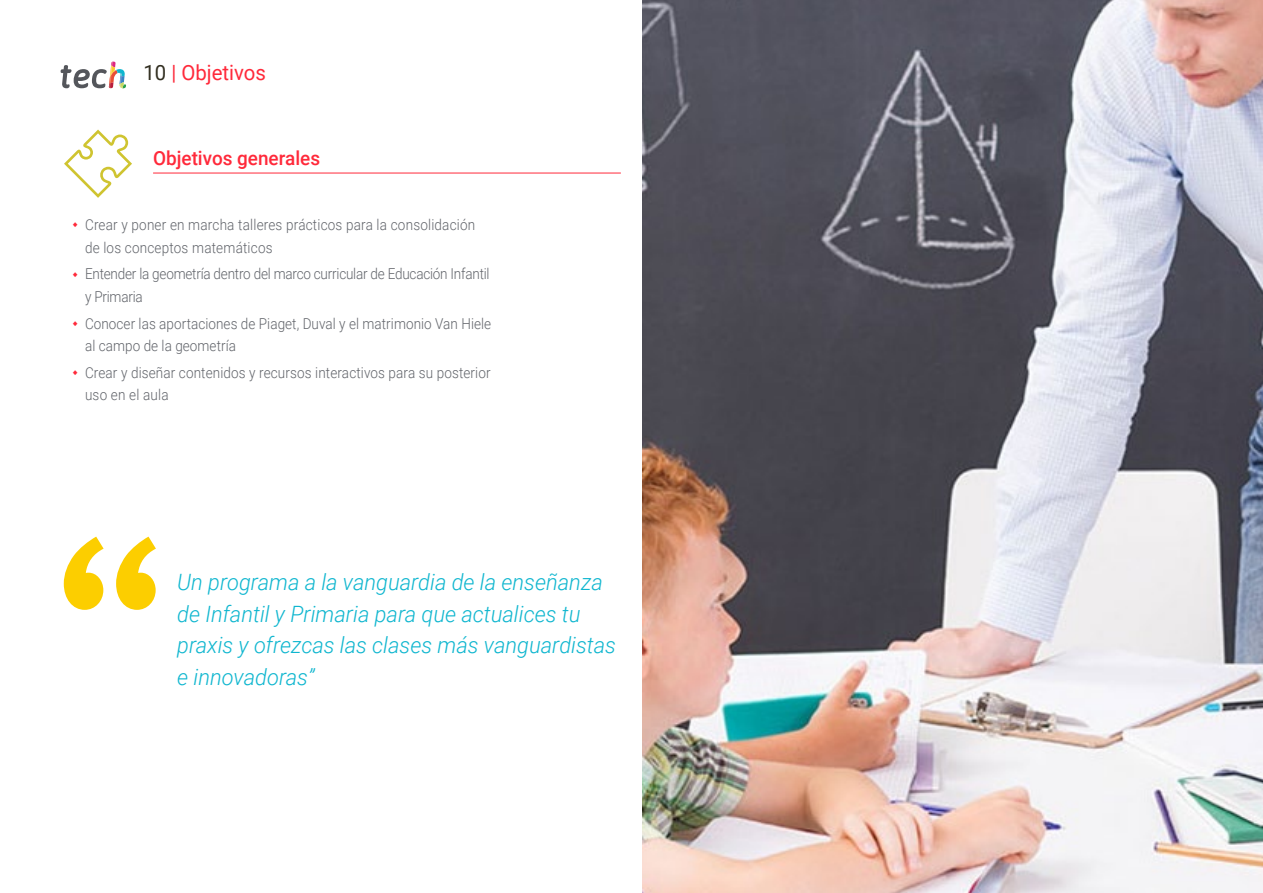
<style>
.page{position:relative;width:1263px;height:893px;background:#fff}
.page>*{position:absolute;margin:0;border:0;box-sizing:border-box;transform-origin:0 0}
.t1{font:italic 300 22.5px/31.5px "Roboto";color:#0fb6cf}
.t2{font:21px "Roboto";color:#ff293a}
.t3{font:500 19.5px "Roboto";color:#ff293a}
.t4{font:300 15px/22.5px "Roboto";letter-spacing:.005em;color:#61646a;scale:.9 1}
.t5{font:300 15px/22.5px "Roboto";letter-spacing:-.015em;color:#61646a;scale:.9 1}
.s1{color:#312e20}
.s2{color:#fc2a3b}
</style>
<div class="page">
<hr style="left:153px;top:173px;width:468px;height:1px;background:#ff293a">
<svg style="left:64px;top:130px;width:68px;height:68px"></svg>
<svg style="left:64px;top:537px;width:92px;height:73px"></svg>
<img style="left:642px;top:0;width:621px;height:893px">
<svg style="left:61px;top:62px;width:65px;height:27px"></svg>
<h2 class="t2" style="left:144px;top:57px;width:124px"><span class="s1">10</span> <span class="s2">|</span> Objetivos</h2>
<h3 class="t3" style="left:153px;top:144px;width:169px">Objetivos generales</h3>
<p class="t4" style="left:85px;top:213px;width:435px">Crear y poner en marcha talleres prácticos para la consolidación de los conceptos matemáticos</p>
<p class="t5" style="left:85px;top:262px;width:451px">Entender la geometría dentro del marco curricular de Educación Infantil y Primaria</p>
<p class="t4" style="left:85px;top:311px;width:453px">Conocer las aportaciones de Piaget, Duval y el matrimonio Van Hiele al campo de la geometría</p>
<p class="t4" style="left:85px;top:361px;width:452px">Crear y diseñar contenidos y recursos interactivos para su posterior uso en el aula</p>
<h1 class="t1" style="left:177px;top:565px;width:440px">Un programa a la vanguardia de la enseñanza de Infantil y Primaria para que actualices tu praxis y ofrezcas las clases más vanguardistas e innovadoras”</h1>
</div>
